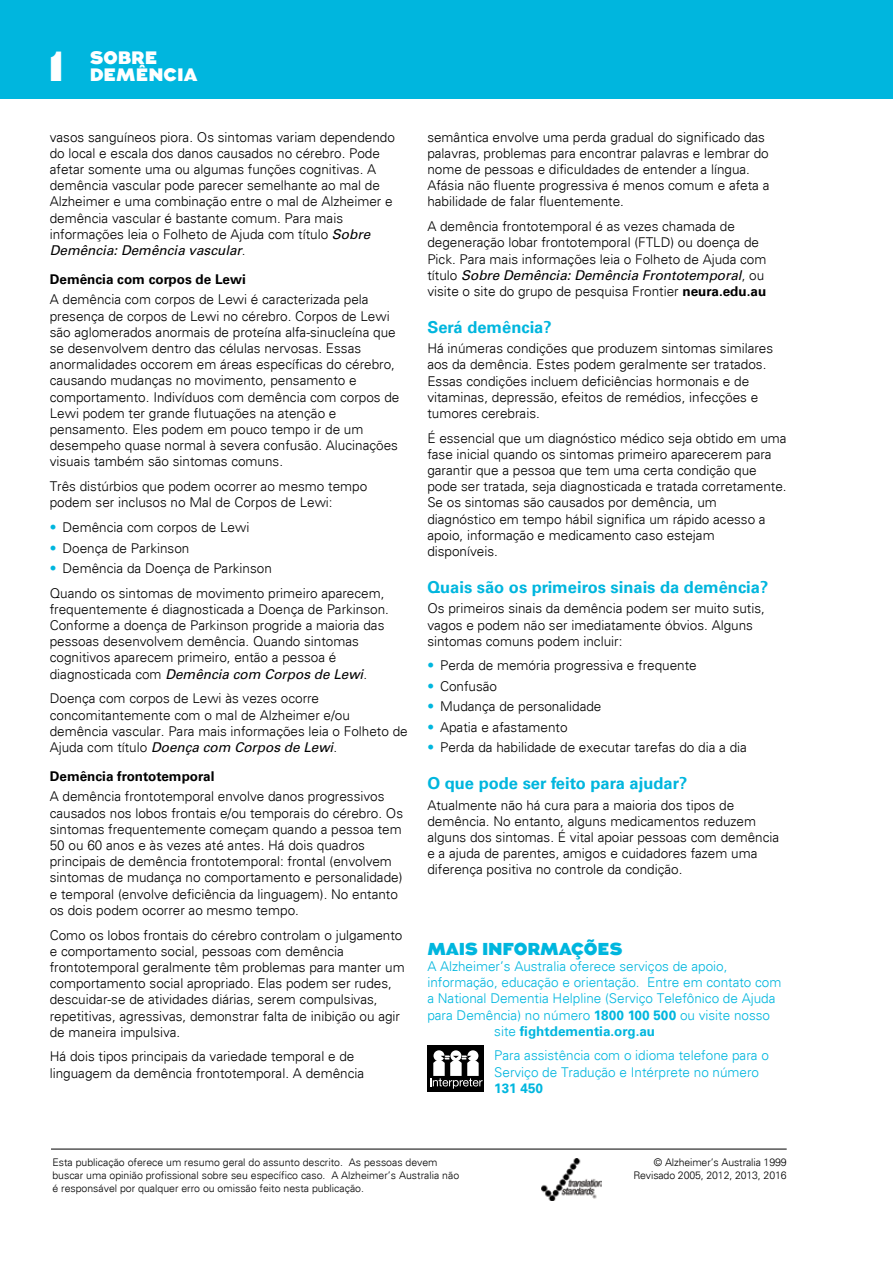
<style>
.page{position:relative;width:893px;height:1263px;background:#fff}
.page>*{position:absolute;margin:0;border:0;box-sizing:border-box;transform-origin:0 0}
.t1{font:900 42px "Augustus";color:#fff}
.t2{font:900 18px/17.2px "Augustus";color:#fff}
.t3{font:900 17.25px "Augustus";letter-spacing:-.01em;color:#00b6de}
.t4{font:700 16.5px "Univers LT Std";color:#00b6de}
.t5{font:300 13.5px/16.2px "Univers";color:#000}
.t6{font:300 13.5px/16.2px "Univers";color:#00b6de}
.t7{font:700 13.5px "Univers LT Std";color:#000}
.t8{font:700 13.5px "Univers LT Std";color:#00b6de}
.t9{font:300 10.5px/12.6px "Univers";color:#000}
.s1{font-weight:400;font-style:italic}
.s2{color:#00b6de}
.s3{font-family:"Univers LT Std";font-weight:700}
.s4{font-family:"Univers";font-weight:300}
</style>
<div class="page">
<hr style="left:51px;top:1149px;width:736px;height:1px;background:#000">
<div style="left:0;top:0;width:893px;height:99px;background:#00b6de"></div>
<div style="left:427px;top:1046px;width:57px;height:46px;background:#000"></div>
<div style="left:467px;top:1050px;width:11px;height:11px;background:#fff;border-radius:50%"></div>
<div style="left:433px;top:1050px;width:11px;height:11px;background:#fff;border-radius:50%"></div>
<div style="left:450px;top:1050px;width:11px;height:11px;background:#fff;border-radius:50%"></div>
<svg style="left:430px;top:1055px;width:53px;height:34px"></svg>
<img style="left:541px;top:1159px;width:60px;height:41px">
<h1 class="t1" style="left:48px;top:41px;width:18px">1</h1>
<h2 class="t2" style="left:90px;top:49px;width:109px">SOBRE<br>DEMÊNCIA</h2>
<p class="t5" style="left:50px;top:129px;width:347px">vasos sanguíneos piora. Os sintomas variam dependendo do local e escala dos danos causados no cérebro. Pode afetar somente uma ou algumas funções cognitivas. A demência vascular pode parecer semelhante ao mal de Alzheimer e uma combinação entre o mal de Alzheimer e demência vascular é bastante comum. Para mais informações leia o Folheto de Ajuda com título <span class="s1">Sobre Demência: Demência vascular</span>.</p>
<p class="t7" style="left:50px;top:271px;width:197px">Demência com corpos de Lewi</p>
<p class="t5" style="left:50px;top:292px;width:351px">A demência com corpos de Lewi é caracterizada pela presença de corpos de Lewi no cérebro. Corpos de Lewi são aglomerados anormais de proteína alfa-sinucleína que se desenvolvem dentro das células nervosas. Essas anormalidades occorem em áreas específicas do cérebro, causando mudanças no movimento, pensamento e comportamento. Indivíduos com demência com corpos de Lewi podem ter grande flutuações na atenção e pensamento. Eles podem em pouco tempo ir de um desempeho quase normal à severa confusão. Alucinações visuais também são sintomas comuns.</p>
<p class="t5" style="left:50px;top:478px;width:319px">Três distúrbios que podem ocorrer ao mesmo tempo podem ser inclusos no Mal de Corpos de Lewi:</p>
<p class="t5" style="left:50px;top:519px;width:201px"><span class="s2">•</span> Demência com corpos de Lewi</p>
<p class="t5" style="left:50px;top:540px;width:141px"><span class="s2">•</span> Doença de Parkinson</p>
<p class="t5" style="left:50px;top:556px;width:336px;line-height:24.8px"><span class="s2">•</span> Demência da Doença de Parkinson<br>Quando os sintomas de movimento primeiro aparecem,</p>
<p class="t5" style="left:50px;top:601px;width:341px">frequentemente é diagnosticada a Doença de Parkinson.<br>Conforme a doença de Parkinson progride a maioria das pessoas desenvolvem demência. Quando sintomas cognitivos aparecem primeiro, então a pessoa é diagnosticada com <span class="s1">Demência com Corpos de Lewi</span>.</p>
<p class="t5" style="left:50px;top:690px;width:359px">Doença com corpos de Lewi às vezes ocorre concomitantemente com o mal de Alzheimer e/ou demência vascular. Para mais informações leia o Folheto de Ajuda com título <span class="s1">Doença com Corpos de Lewi</span>.</p>
<p class="t7" style="left:50px;top:768px;width:166px">Demência frontotemporal</p>
<p class="t5" style="left:50px;top:788px;width:355px">A demência frontotemporal envolve danos progressivos causados nos lobos frontais e/ou temporais do cérebro. Os sintomas frequentemente começam quando a pessoa tem 50 ou 60 anos e às vezes até antes. Há dois quadros principais de demência frontotemporal: frontal (envolvem sintomas de mudança no comportamento e personalidade) e temporal (envolve deficiência da linguagem). No entanto os dois podem ocorrer ao mesmo tempo.</p>
<p class="t5" style="left:50px;top:927px;width:356px">Como os lobos frontais do cérebro controlam o julgamento e comportamento social, pessoas com demência frontotemporal geralmente têm problemas para manter um comportamento social apropriado. Elas podem ser rudes, descuidar-se de atividades diárias, serem compulsivas, repetitivas, agressivas, demonstrar falta de inibição ou agir de maneira impulsiva.</p>
<p class="t5" style="left:50px;top:1048px;width:316px">Há dois tipos principais da variedade temporal e de linguagem da demência frontotemporal. A demência</p>
<p class="t5" style="left:427px;top:129px;width:344px">semântica envolve uma perda gradual do significado das palavras, problemas para encontrar palavras e lembrar do nome de pessoas e dificuldades de entender a língua.<br>Afásia não fluente progressiva é menos comum e afeta a habilidade de falar fluentemente.</p>
<p class="t5" style="left:427px;top:218px;width:341px">A demência frontotemporal é as vezes chamada de degeneração lobar frontotemporal (FTLD) ou doença de Pick. Para mais informações leia o Folheto de Ajuda com título <span class="s1">Sobre Demência: Demência Frontotemporal</span>, ou visite o site do grupo de pesquisa Frontier <span class="s3">neura.edu.au</span></p>
<p class="t4" style="left:427px;top:317px;width:126px">Será demência?</p>
<p class="t5" style="left:427px;top:340px;width:347px">Há inúmeras condições que produzem sintomas similares aos da demência. Estes podem geralmente ser tratados.<br>Essas condições incluem deficiências hormonais e de vitaminas, depressão, efeitos de remédios, infecções e tumores cerebrais.</p>
<p class="t5" style="left:427px;top:430px;width:361px">É essencial que um diagnóstico médico seja obtido em uma fase inicial quando os sintomas primeiro aparecerem para garantir que a pessoa que tem uma certa condição que pode ser tratada, seja diagnosticada e tratada corretamente.<br>Se os sintomas são causados por demência, um diagnóstico em tempo hábil significa um rápido acesso a apoio, informação e medicamento caso estejam disponíveis.</p>
<p class="t4" style="left:427px;top:577px;width:342px">Quais são os primeiros sinais da demência?</p>
<p class="t5" style="left:427px;top:600px;width:339px">Os primeiros sinais da demência podem ser muito sutis, vagos e podem não ser imediatamente óbvios. Alguns sintomas comuns podem incluir:</p>
<p class="t5" style="left:427px;top:658px;width:271px"><span class="s2">•</span> Perda de memória progressiva e frequente</p>
<p class="t5" style="left:427px;top:678px;width:71px"><span class="s2">•</span> Confusão</p>
<p class="t5" style="left:427px;top:698px;width:176px"><span class="s2">•</span> Mudança de personalidade</p>
<p class="t5" style="left:427px;top:719px;width:142px"><span class="s2">•</span> Apatia e afastamento</p>
<p class="t5" style="left:427px;top:739px;width:321px"><span class="s2">•</span> Perda da habilidade de executar tarefas do dia a dia</p>
<p class="t4" style="left:427px;top:774px;width:262px">O que pode ser feito para ajudar?</p>
<p class="t5" style="left:427px;top:797px;width:353px">Atualmente não há cura para a maioria dos tipos de demência. No entanto, alguns medicamentos reduzem alguns dos sintomas. É vital apoiar pessoas com demência e a ajuda de parentes, amigos e cuidadores fazem uma diferença positiva no controle da condição.</p>
<p class="t3" style="left:427px;top:938px;width:197px">MAIS INFORMAÇÕES</p>
<p class="t6" style="left:427px;top:958px;width:356px">A Alzheimer’s Australia oferece serviços de apoio, informação, educação e orientação. Entre em contato com a National Dementia Helpline (Serviço Telefônico de Ajuda para Demência) no número <span class="s3">1800 100 500</span> ou visite nosso</p>
<p class="t8" style="left:494px;top:1023px;width:162px"><span class="s4">site</span> fightdementia.org.au</p>
<p class="t6" style="left:494px;top:1047px;width:276px">Para assistência com o idioma telefone para o<br>Serviço de Tradução e Intérprete no número</p>
<p class="t8" style="left:494px;top:1080px;width:50px">131 450</p>
<p class="t9" style="left:52px;top:1156px;width:408px">Esta publicação oferece um resumo geral do assunto descrito. As pessoas devem buscar uma opinião profissional sobre seu específico caso. A Alzheimer’s Australia não é responsável por qualquer erro ou omissão feito nesta publicação.</p>
<p class="t9" style="left:633px;top:1156px;width:155px;text-align:right">© Alzheimer’s Australia 1999<br>Revisado 2005, 2012, 2013, 2016</p>
</div>
